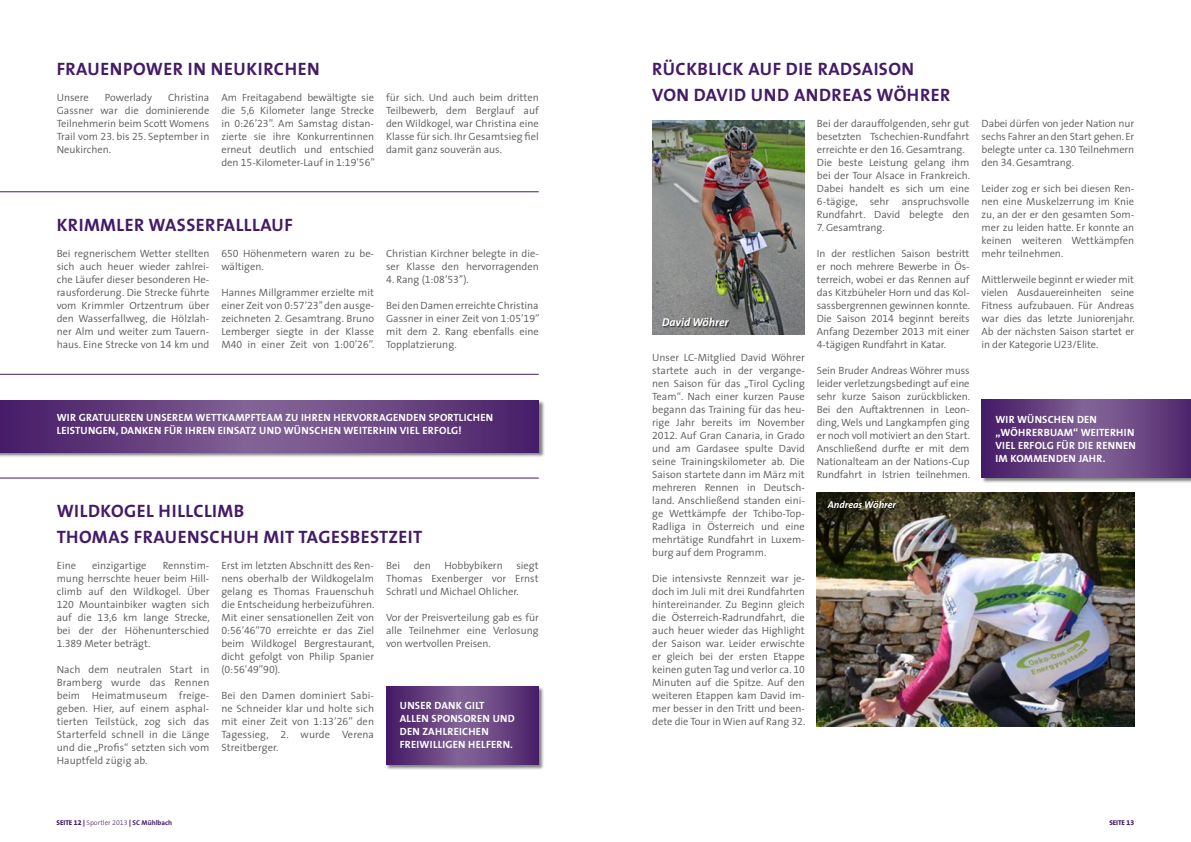
<style>
.page{position:relative;width:1191px;height:842px;background:#fff}
.page>*{position:absolute;margin:0;border:0;box-sizing:border-box;transform-origin:0 0}
.t1{font:700 18px/26px "The Sans SN";letter-spacing:.025em;color:#441b67}
.t2{font:italic 700 11.4px "The Sans SN";color:#fff}
.t3{font:300 10.5px/13px "The Sans SN";color:#58585a;text-align:justify}
.t4{font:700 10.5px/13px "The Sans SN";letter-spacing:.02em;color:#fff}
.t5{font:italic 700 10px "The Sans SN";color:#fff}
.t6{font:300 7px "The Sans SN";color:#441b67}
.t7{font:800 7px "The Sans SN";color:#441b67}
.s1{font-weight:800}
.s2{font-weight:700}
</style>
<div class="page">
<div style="left:0;top:400px;width:545px;height:58px;background:#000;opacity:.5"></div>
<svg style="left:0;top:400px;width:539px;height:52px;background:#65417f"></svg>
<div style="left:386px;top:686px;width:158px;height:84px;background:#000;opacity:.5"></div>
<svg style="left:386px;top:686px;width:153px;height:78px;background:#65407f"></svg>
<hr style="left:0;top:192px;width:539px;height:1px;background:#441b67">
<hr style="left:0;top:374px;width:539px;height:1px;background:#441b67">
<hr style="left:0;top:478px;width:539px;height:1px;background:#441b67">
<img style="left:652px;top:121px;width:153px;height:214px">
<div style="left:662px;top:318px;width:68px;height:9px;background:#000;opacity:.5"></div>
<img style="left:817px;top:492px;width:317px;height:234px">
<div style="left:827px;top:500px;width:70px;height:8px;background:#000;opacity:.5"></div>
<div style="left:981px;top:399px;width:210px;height:85px;background:#000;opacity:.5"></div>
<svg style="left:981px;top:399px;width:210px;height:79px;background:#664280"></svg>
<h1 class="t1" style="left:57px;top:55px;width:12px">FRAU</h1>
<h1 class="t1" style="left:100px;top:55px;width:22px">ENPO</h1>
<h1 class="t1" style="left:146px;top:55px;width:173px">WER IN NEUKIRCHEN</h1>
<p class="t3" style="left:57px;top:91px;width:34px">Unsere</p>
<p class="t3" style="left:105px;top:91px;width:49px">Powerlady</p>
<p class="t3" style="left:57px;top:91px;width:154px;text-indent:111px">Christina Gassner war die dominierende Teilnehmerin beim Scott Womens Trail vom 23. bis 25. September in Neukirchen.</p>
<p class="t3" style="left:221px;top:91px;width:155px">Am Freitagabend bewältigte sie die 5,6 Kilometer lange Strecke in 0:26’23’’. Am Samstag distan&shy;zierte sie ihre Konkurrentinnen erneut deutlich und entschied den 15-Kilometer-Lauf in 1:19’56’’</p>
<p class="t3" style="left:386px;top:91px;width:154px">für sich. Und auch beim dritten Teilbewerb, dem Berglauf auf den Wildkogel, war Christina eine Klasse für sich. Ihr Gesamtsieg fiel damit ganz souverän aus.</p>
<h1 class="t1" style="left:57px;top:211px;width:42px">KRIMML</h1>
<h1 class="t1" style="left:125px;top:211px;width:37px">ER WASS</h1>
<h1 class="t1" style="left:196px;top:211px;width:39px">ERFALLLAU</h1>
<h1 class="t1" style="left:285px;top:211px;width:10px">F</h1>
<p class="t3" style="left:57px;top:247px;width:154px">Bei regnerischem Wetter stellten sich auch heuer wieder zahlrei&shy;che Läufer dieser besonderen He&shy;rausforderung. Die Strecke führte vom Krimmler Ortzentrum über den Wasserfallweg, die Hölzlah&shy;ner Alm und weiter zum Tauern&shy;haus. Eine Strecke von 14 km und</p>
<p class="t3" style="left:221px;top:247px;width:154px">650 Höhenmetern waren zu be&shy;wältigen.</p>
<p class="t3" style="left:221px;top:286px;width:155px">Hannes Millgrammer erzielte mit einer Zeit von 0:57’23’’ den ausge&shy;zeichneten 2. Gesamtrang. Bruno Lemberger siegte in der Klasse M40 in einer Zeit von 1:00’26’’.</p>
<p class="t3" style="left:386px;top:247px;width:154px">Christian Kirchner belegte in die&shy;ser Klasse den hervorragenden</p>
<p class="t3" style="left:386px;top:273px;width:84px">4. Rang (1:08’53’’).</p>
<p class="t3" style="left:386px;top:299px;width:155px">Bei den Damen erreichte Christina Gassner in einer Zeit von 1:05’19’’ mit dem 2. Rang ebenfalls eine Topplatzierung.</p>
<p class="t4" style="left:57px;top:410px;width:30px">WIR GRATUL</p>
<p class="t4" style="left:116px;top:410px;width:38px">IEREN UNS</p>
<p class="t4" style="left:167px;top:410px;width:70px">EREM WETTKAMP</p>
<p class="t4" style="left:251px;top:410px;width:116px">FTEAM ZU IHREN HERVORRAG</p>
<p class="t4" style="left:393px;top:410px;width:43px">EN DEN SPORTL</p>
<p class="t4" style="left:464px;top:410px;width:30px">ICHEN</p>
<p class="t4" style="left:57px;top:423px;width:21px">LEISTUNG</p>
<p class="t4" style="left:103px;top:423px;width:131px">EN, DAN KEN FÜR IHREN EINSATZ</p>
<p class="t4" style="left:259px;top:423px;width:50px">UND WÜNSC</p>
<p class="t4" style="left:321px;top:423px;width:126px">HEN WEITERHIN VIEL ERFOLG</p>
<p class="t4" style="left:458px;top:423px;width:5px">!</p>
<h1 class="t1" style="left:57px;top:497px;width:130px">WILDKOGEL HILLCL</h1>
<h1 class="t1" style="left:212px;top:497px;width:20px">IMB</h1>
<h1 class="t1" style="left:57px;top:523px;width:36px">THOMAS</h1>
<h1 class="t1" style="left:134px;top:523px;width:12px">FRAU</h1>
<h1 class="t1" style="left:178px;top:523px;width:21px">ENSC</h1>
<h1 class="t1" style="left:220px;top:523px;width:201px">HUH MIT TAGESBESTZEIT</h1>
<p class="t3" style="left:57px;top:559px;width:21px">Eine</p>
<p class="t3" style="left:92px;top:559px;width:56px">einzigartige</p>
<p class="t3" style="left:386px;top:559px;width:15px">Bei</p>
<p class="t3" style="left:414px;top:559px;width:19px">den</p>
<p class="t3" style="left:444px;top:559px;width:60px">Hobbybikern</p>
<p class="t3" style="left:221px;top:559px;width:155px">Erst im letzten Abschnitt des Ren&shy;nens oberhalb der Wildkogelalm gelang es Thomas Frauenschuh die Entscheidung herbeizuführen.<br>Mit einer sensationellen Zeit von 0:56’46’’70 erreichte er das Ziel beim Wildkogel Bergrestaurant, dicht gefolgt von Philip Spanier (0:56’49’’90).</p>
<p class="t3" style="left:221px;top:689px;width:154px">Bei den Damen dominiert Sabi&shy;ne Schneider klar und holte sich mit einer Zeit von 1:13’26’’ den Tagessieg, 2. wurde Verena Streitberger.</p>
<p class="t3" style="left:386px;top:559px;width:154px;text-indent:130px">siegt Thomas Exenberger vor Ernst Schratl und Michael Ohlicher.</p>
<p class="t3" style="left:386px;top:611px;width:154px">Vor der Preisverteilung gab es für alle Teilnehmer eine Verlosung von wertvollen Preisen.</p>
<p class="t3" style="left:57px;top:559px;width:155px;text-indent:106px">Rennstim&shy;mung herrschte heuer beim Hill&shy;climb auf den Wildkogel. Über 120 Mountainbiker wagten sich auf die 13,6 km lange Strecke, bei der der Höhenunterschied 1.389 Meter beträgt.</p>
<p class="t3" style="left:57px;top:663px;width:154px">Nach dem neutralen Start in Bramberg wurde das Rennen beim Heimatmuseum freige&shy;geben. Hier, auf einem asphal&shy;tierten Teilstück, zog sich das Starterfeld schnell in die Länge und die „Profis“ setzten sich vom Hauptfeld zügig ab.</p>
<p class="t4" style="left:400px;top:699px;width:43px">UNSER DAN</p>
<p class="t4" style="left:456px;top:699px;width:25px">K GILT</p>
<p class="t4" style="left:400px;top:712px;width:45px">ALLEN SPONSOR</p>
<p class="t4" style="left:400px;top:712px;width:117px;text-indent:77px">ENUND<br>DEN ZAHLREICHEN<br>FREIWILLIGEN H ELFERN.</p>
<h1 class="t1" style="left:652px;top:55px;width:296px">RÜCKBLICK AU F DIE RADSAISON<br>VON DAVID UN D ANDREAS WÖHRER</h1>
<p class="t2" style="left:662px;top:313px;width:68px">David Wöhrer</p>
<p class="t3" style="left:652px;top:351px;width:154px">Unser LC-Mitglied David Wöhrer startete auch in der vergange&shy;nen Saison für das „Tirol Cycling Team“. Nach einer kurzen Pause begann das Training für das heu&shy;rige Jahr bereits im November 2012. Auf Gran Canaria, in Grado und am Gardasee spulte David seine Trainingskilometer ab. Die Saison startete dann im März mit mehreren Rennen in Deutsch&shy;land. Anschließend standen eini&shy;ge Wettkämpfe der Tchibo-Top-Radliga in Österreich und eine mehrtätige Rundfahrt in Luxem&shy;burg auf dem Programm.</p>
<p class="t3" style="left:652px;top:572px;width:155px">Die intensivste Rennzeit war je&shy;doch im Juli mit drei Rundfahrten hintereinander. Zu Beginn gleich die Österreich-Radrundfahrt, die auch heuer wieder das Highlight der Saison war. Leider erwischte er gleich bei der ersten Etappe keinen guten Tag und verlor ca. 10<br>Minuten auf die Spitze. Auf den weiteren Etappen kam David im&shy;mer besser in den Tritt und been&shy;dete die Tour in Wien auf Rang 32.</p>
<p class="t3" style="left:817px;top:117px;width:155px;text-align:left">Bei der darauffolgenden, sehr gut besetzten Tschechien-Rundfahrt erreichte er den 16. Gesamtrang.<br>Die beste Leistung gelang ihm bei der Tour Alsace in Frankreich.<br>Dabei handelt es sich um eine<br>6-tägige, sehr anspruchsvolle<br>Rundfahrt. David belegte den</p>
<p class="t3" style="left:817px;top:221px;width:70px">7. Gesamtrang.</p>
<p class="t3" style="left:817px;top:247px;width:155px">In der restlichen Saison bestritt er noch mehrere Bewerbe in Ös&shy;terreich, wobei er das Rennen auf das Kitzbüheler Horn und das Kol&shy;sassbergrennen gewinnen konnte.<br>Die Saison 2014 beginnt bereits Anfang Dezember 2013 mit einer 4-tägigen Rundfahrt in Katar.</p>
<p class="t3" style="left:817px;top:364px;width:155px">Sein Bruder Andreas Wöhrer muss leider verletzungsbedingt auf eine sehr kurze Saison zurückblicken.<br>Bei den Auftaktrennen in Leon&shy;ding, Wels und Langkampfen ging er noch voll motiviert an den Start.<br>Anschließend durfte er mit dem Nationalteam an der Nations-Cup Rundfahrt in Istrien teilnehmen.</p>
<p class="t5" style="left:827px;top:496px;width:70px">Andreas Wöhrer</p>
<p class="t3" style="left:981px;top:117px;width:154px">Dabei dürfen von jeder Nation nur sechs Fahrer an den Start gehen. Er belegte unter ca. 130 Teilnehmern den 34. Gesamtrang.</p>
<p class="t3" style="left:981px;top:182px;width:154px">Leider zog er sich bei diesen Ren&shy;nen eine Muskelzerrung im Knie zu, an der er den gesamten Som&shy;mer zu leiden hatte. Er konnte an keinen weiteren Wettkämpfen mehr teilnehmen.</p>
<p class="t3" style="left:981px;top:273px;width:155px">Mittlerweile beginnt er wieder mit vielen Ausdauereinheiten seine Fitness aufzubauen. Für Andreas war dies das letzte Juniorenjahr.<br>Ab der nächsten Saison startet er in der Kategorie U23/Elite.</p>
<p class="t4" style="left:995px;top:413px;width:47px">WIR WÜNSC</p>
<p class="t4" style="left:1054px;top:413px;width:43px">HEN DEN</p>
<p class="t4" style="left:995px;top:426px;width:51px">„WÖHRERBUAM</p>
<p class="t4" style="left:1073px;top:426px;width:61px">“ WEITERHIN</p>
<p class="t4" style="left:995px;top:439px;width:47px">VIEL ERFOLG</p>
<p class="t4" style="left:1056px;top:439px;width:79px">FÜR DIE RENN EN</p>
<p class="t4" style="left:995px;top:452px;width:31px">IM KOMM</p>
<p class="t4" style="left:1042px;top:452px;width:64px">ENDEN JAHR.</p>
<p class="t6" style="left:57px;top:817px;width:117px"><span class="s1">SEITE 12 |</span> Sportler 2013 <span class="s1">|</span> <span class="s2">SC MÜHLBACH</span></p>
<p class="t7" style="left:1109px;top:817px;width:26px">SEITE 13</p>
</div>
